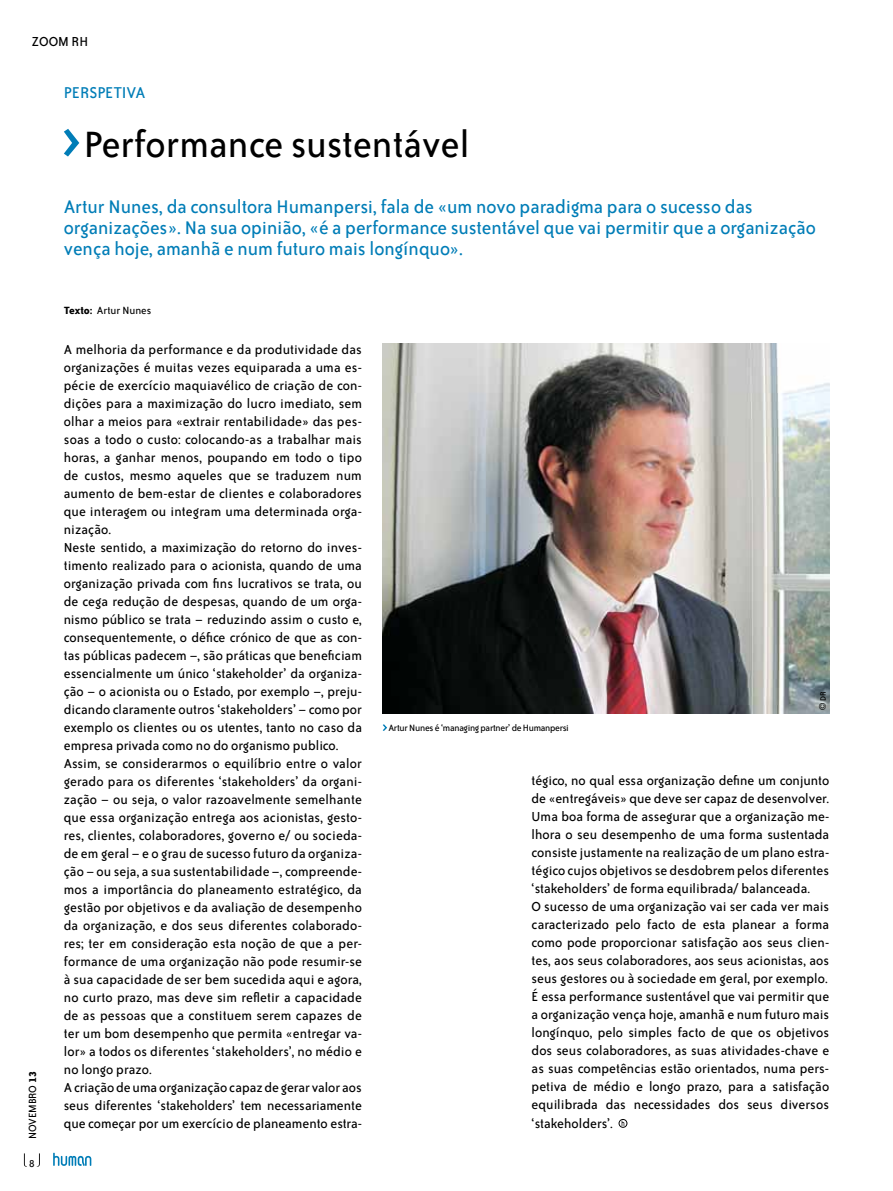
<style>
.page{position:relative;width:893px;height:1191px;background:#fff}
.page>*{position:absolute;margin:0;border:0;box-sizing:border-box;transform-origin:0 0}
.t1{font:42px "Bailey Sans ITC";color:#000}
.t2{font:21px/21px "Bailey Sans ITC";color:#007db7}
.t3{font:18px "Bailey Sans ITC";color:#007db7}
.t4{font:15px/18px "Bailey Sans ITC";letter-spacing:.005em;color:#000}
.t5{font:12px "Bailey Sans ITC";color:#000}
.t6{font:10.5px "Bailey Sans ITC";letter-spacing:-.025em;color:#000}
.t7{font:9px "Bailey Sans ITC";color:#000}
.s1{font-weight:700}
.s2{font-family:"Helvetica Neue"}
</style>
<div class="page">
<svg style="left:24px;top:1153px;width:2px;height:13px"></svg>
<svg style="left:38px;top:1153px;width:2px;height:13px"></svg>
<svg style="left:53px;top:1152px;width:38px;height:13px"></svg>
<svg style="left:64px;top:129px;width:15px;height:27px"></svg>
<svg style="left:618px;top:1119px;width:9px;height:8px"></svg>
<img style="left:383px;top:343px;width:446px;height:370px">
<svg style="left:383px;top:724px;width:4px;height:7px"></svg>
<p class="t4" style="left:32px;top:33px;width:18px">ZOOM</p>
<p class="t4" style="left:72px;top:33px;width:18px">RH</p>
<p class="t3" style="left:64px;top:83px;width:81px">Perspetiva</p>
<h1 class="t1" style="left:84px;top:122px;width:387px">Performance sustentável</h1>
<h2 class="t2" style="left:64px;top:196px;width:753px">Artur N unes, da consultora Humanpersi, fala de «um novo paradigma para o sucesso das organizações». Na sua opinião, «é a performance sustentável que vai permitir que a organização vença hoje, amanhã e num futuro mais longínquo».</h2>
<p class="t5" style="left:26px;top:1139px;width:70px;rotate:-90deg">novembro <span class="s1">13</span></p>
<p class="t5" style="left:29px;top:1156px;width:7px">8</p>
<p class="t5" style="left:64px;top:304px;width:89px"><span class="s1">Texto:</span> Artur N unes</p>
<p class="t4" style="left:64px;top:340px;width:300px">A melhoria da performance e da produtividade das organizações é muitas vezes equiparada a uma es&shy;pécie de exercício maquiavélico de criação de con&shy;dições para a maximização do lucro imediato, sem olhar a meios para «extrair rentabilidade» das pes&shy;soas a todo o custo: colocando-as a trabalhar mais horas, a ganhar menos, poupando em todo o tipo de custos, mesmo aqueles que se traduzem num aumento de bem-estar de clientes e colaboradores que interagem ou integram uma determinada orga&shy;nização.<br>Neste sentido, a maximização do retorno do inves&shy;timento realizado para o acionista, quando de uma organização privada com fins lucrativos se trata, ou de cega redução de despesas, quando de um orga&shy;nismo público se trata – reduzindo assim o custo e, consequentemente, o défice crónico de que as con&shy;tas públicas padecem –, são práticas que beneficiam essencialmente um único ‘stakeholder’ da organiza&shy;ção – o acionista ou o Estado, por exemplo –, preju&shy;dicando claramente outros ‘stakeholders’ – como por exemplo os clientes ou os utentes, tanto no caso da empresa privada como no do organismo publico.<br>Assim, se considerarmos o equilíbrio entre o valor gerado para os diferentes ‘stakeholders’ da organi&shy;zação – ou seja, o valor razoavelmente semelhante que essa organização entrega aos acionistas, gesto&shy;res, clientes, colaboradores, governo e/ ou socieda&shy;de em geral – e o grau de sucesso futuro da organiza&shy;ção – ou seja, a sua sustentabilidade –, compreende&shy;mos a importância do planeamento estratégico, da gestão por objetivos e da avaliação de desempenho da organização, e dos seus diferentes colaborado&shy;res; ter em consideração esta noção de que a per&shy;formance de uma organização não pode resumir-se à sua capacidade de ser bem sucedida aqui e agora, no curto prazo, mas deve sim refletir a capacidade de as pessoas que a constituem serem capazes de ter um bom desempenho que permita «entregar va&shy;lor» a todos os diferentes ‘stakeholders’, no médio e no longo prazo.<br>A criação de uma organização capaz de gerar valor aos seus diferentes ‘stakeholders’ tem necessariamente que começar por um exercício de planeamento estra-</p>
<p class="t6" style="left:389px;top:722px;width:182px">Artur N unes é ‘managing partner’ de Humanpersi</p>
<p class="t7" style="left:818px;top:710px;width:19px;rotate:-90deg"><span class="s2">©</span> DR</p>
<p class="t4" style="left:532px;top:771px;width:299px">tégico, no qual essa organização define um conjunto de «entregáveis» que deve ser capaz de desenvolver.<br>Uma boa forma de assegurar que a organização me&shy;lhora o seu desempenho de uma forma sustentada consiste justamente na realização de um plano estra&shy;tégico cujos objetivos se desdobrem pelos diferentes ‘stakeholders’ de forma equilibrada/ balanceada.<br>O sucesso de uma organização vai ser cada ver mais caracterizado pelo facto de esta planear a forma como pode proporcionar satisfação aos seus clien&shy;tes, aos seus colaboradores, aos seus acionistas, aos seus gestores ou à sociedade em geral, por exemplo.<br>É essa performance sustentável que vai permitir que a organização vença hoje, amanhã e num futuro mais longínquo, pelo simples facto de que os objetivos dos seus colaboradores, as suas atividades-chave e as suas competências estão orientados, numa pers&shy;petiva de médio e longo prazo, para a satisfação equilibrada das necessidades dos seus diversos ‘stakeholders’.</p>
</div>
